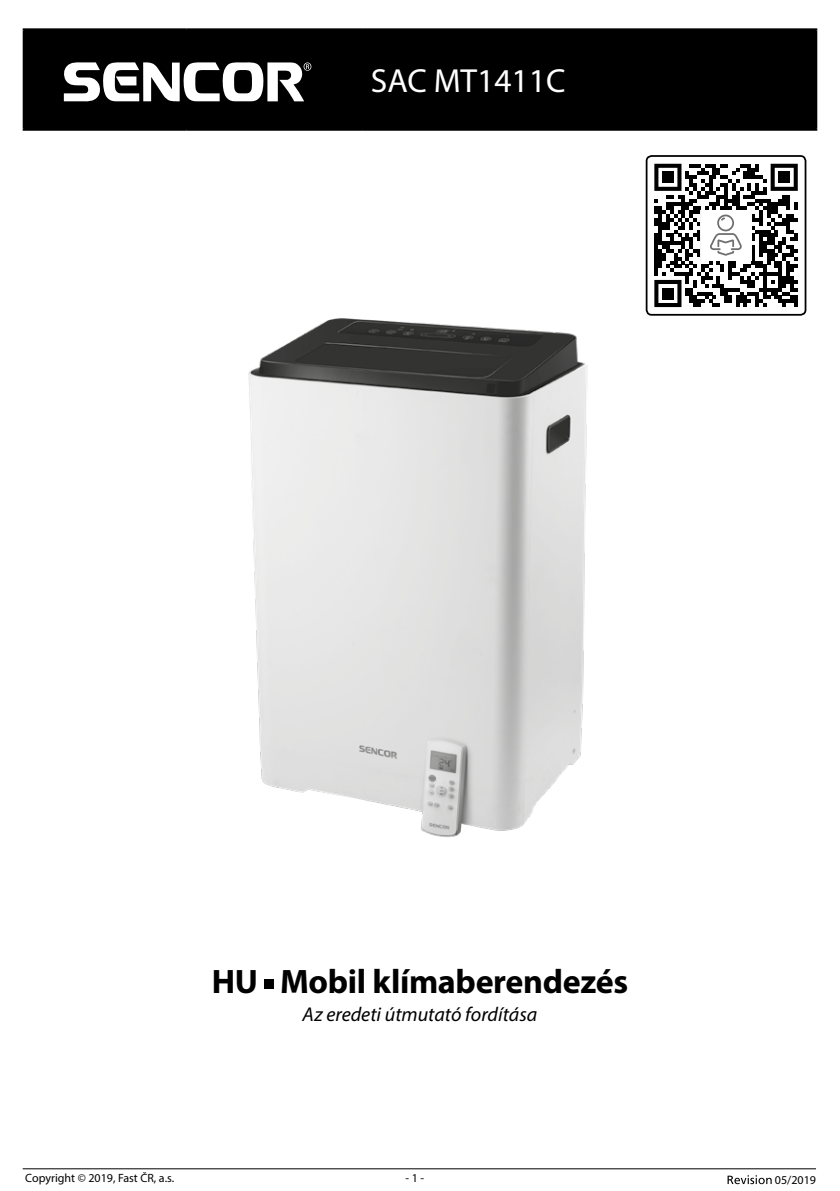
<style>
.page{position:relative;width:840px;height:1191px;background:#fff}
.page>*{position:absolute;margin:0;border:0;box-sizing:border-box;transform-origin:0 0}
.t1{font:700 34px "Myriad Pro";letter-spacing:-.01em;color:#000}
.t2{font:33.4px "Myriad Pro";color:#fff}
.t3{font:italic 20px "Myriad Pro";color:#000}
.t4{font:12px "Myriad Pro";color:#000}
</style>
<div class="page">
<svg style="left:727px;top:1175px;width:44px;height:9px"></svg>
<hr style="left:23px;top:1168px;width:792px;height:1px;background:#000">
<div style="left:264px;top:979px;width:10px;height:10px;background:#000"></div>
<div style="left:25px;top:30px;width:789px;height:99px;background:#000"></div>
<hr style="left:23px;top:28px;width:163px;height:2px;background:#000">
<hr style="left:23px;top:30px;width:2px;height:99px;background:#000">
<hr style="left:186px;top:28px;width:176px;height:2px;background:#000">
<hr style="left:185px;top:30px;width:2px;height:99px;background:#000">
<hr style="left:362px;top:28px;width:454px;height:2px;background:#000">
<hr style="left:361px;top:30px;width:2px;height:99px;background:#000">
<hr style="left:814px;top:30px;width:2px;height:99px;background:#000">
<hr style="left:23px;top:129px;width:163px;height:2px;background:#000">
<hr style="left:186px;top:129px;width:176px;height:2px;background:#000">
<hr style="left:362px;top:129px;width:454px;height:2px;background:#000">
<svg style="left:63px;top:62px;width:248px;height:40px"></svg>
<img style="left:248px;top:318px;width:340px;height:519px">
<div style="left:645px;top:155px;width:161px;height:161px;border:2px solid #000;border-radius:5px"></div>
<svg style="left:646px;top:156px;width:159px;height:159px"></svg>
<h2 class="t2" style="left:370px;top:60px;width:196px">SAC MT1411C</h2>
<h1 class="t1" style="left:212px;top:959px;width:418px">HU Mobil klímaberendezés</h1>
<h3 class="t3" style="left:302px;top:1001px;width:236px">Az eredeti útmutató fordítása</h3>
<p class="t4" style="left:25px;top:1170px;width:150px">Copyright © 2019, Fast ČR, a.s.</p>
<p class="t4" style="left:405px;top:1170px;width:20px">- 1 -</p>
<p class="t4" style="left:774px;top:1172px;width:43px">05/2019</p>
</div>
